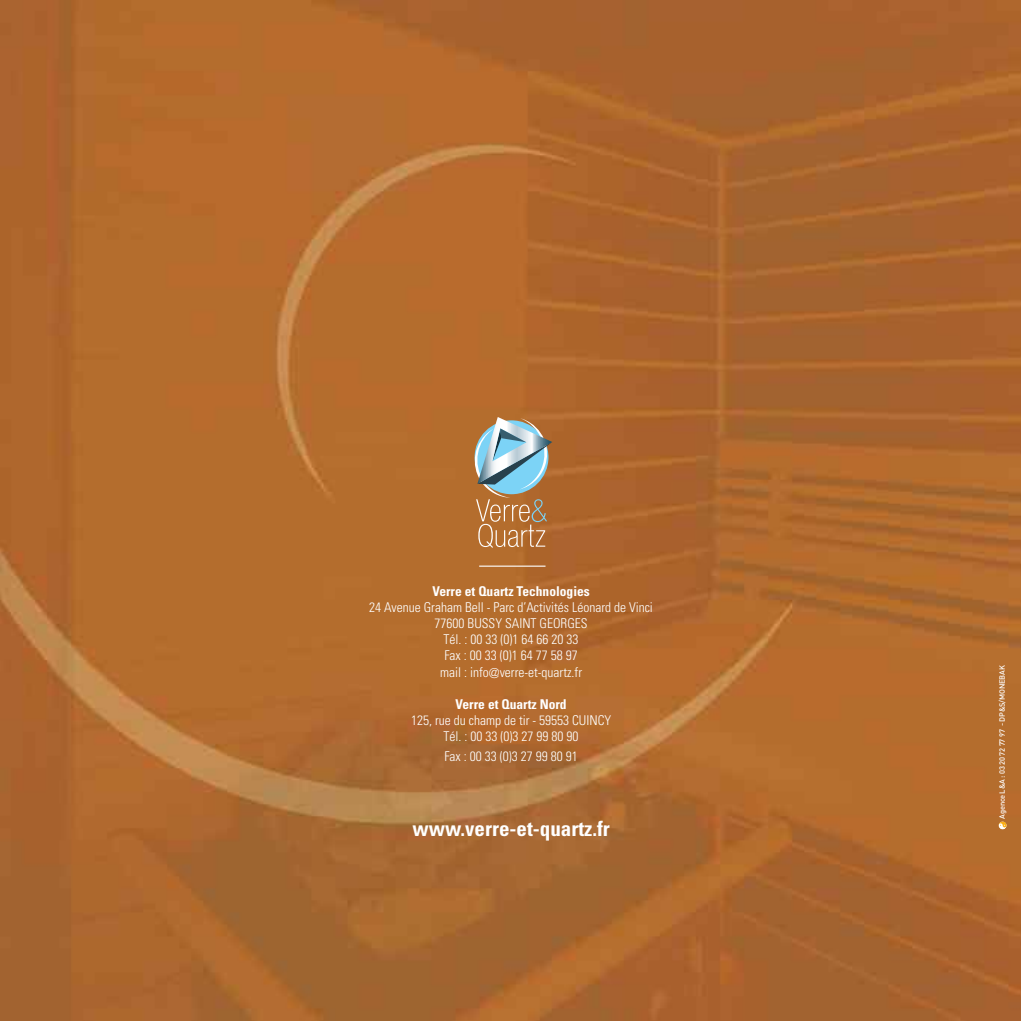
<style>
.page{position:relative;width:1021px;height:1021px;background:#fff}
.page>*{position:absolute;margin:0;border:0;box-sizing:border-box;transform-origin:0 0}
.t1{font:700 condensed 21px "Univers";color:#fff}
.t2{font:300 condensed 13.5px/16.2px "Univers";color:#fff;text-align:center}
.t3{font:700 condensed 13.5px "Univers";color:#fff}
.t4{font:500 7.5px "DIN";letter-spacing:-.025em;color:#fff}
</style>
<div class="page">
<img style="left:0;top:0;width:1020px;height:1020px">
<svg style="left:470px;top:417px;width:82px;height:131px;background:#aa9880"></svg>
<svg style="left:998px;top:821px;width:8px;height:8px"></svg>
<hr style="left:479px;top:565px;width:66px;height:1px;background:#fff">
<p class="t3" style="left:432px;top:586px;width:159px">Verre et Quartz Technologies</p>
<p class="t2" style="left:369px;top:600px;width:285px">24 Avenue Graham Bell - Parc d’Activités Léonard de Vinci<br>77600 BUSSY SAINT GEORGES<br>Tél. : 00 33 (0)1 64 66 20 33<br>Fax : 00 33 (0)1 64 77 58 97<br>mail : info@verre-et-quartz.fr</p>
<p class="t3" style="left:455px;top:699px;width:113px">Verre et Quartz Nord</p>
<p class="t2" style="left:411px;top:713px;width:202px">125, rue du champ de tir - 59553 CUINCY<br>Tél. : 00 33 (0)3 27 99 80 90</p>
<p class="t2" style="left:444px;top:749px;width:135px">Fax : 00 33 (0)3 27 99 80 91</p>
<h1 class="t1" style="left:412px;top:821px;width:199px">www.verre-et-quartz.fr</h1>
<p class="t4" style="left:997px;top:818px;width:155px;rotate:-90deg">Agence L&amp;A : 03 20 72 77 97 - DP&amp;S/MONEBAK</p>
</div>
